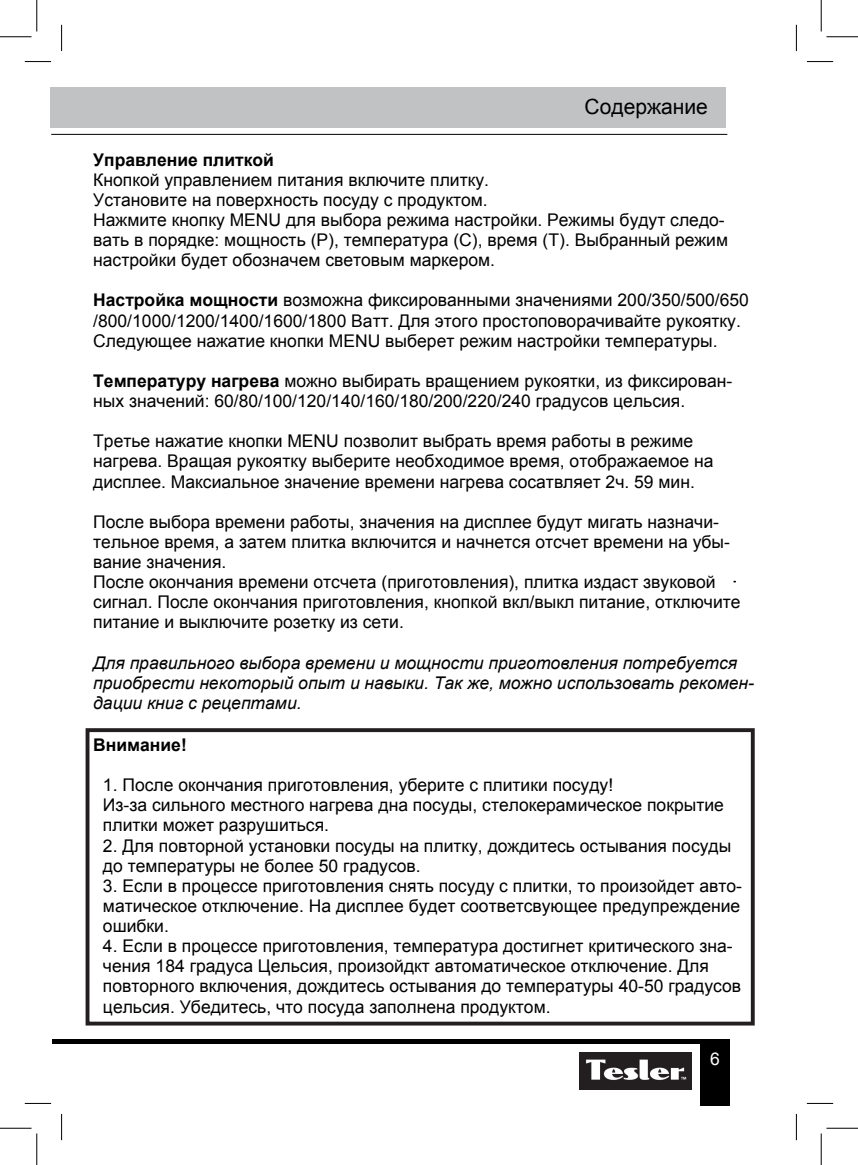
<style>
.page{position:relative;width:858px;height:1165px;background:#fff}
.page>*{position:absolute;margin:0;border:0;box-sizing:border-box;transform-origin:0 0}
.t1{font:21px "Arial";color:#000}
.t2{font:17.5px/20.1px "Arial";color:#000}
.t3{font:italic 17.5px/20.1px "Arial";color:#000}
.t4{font:700 17.5px "Arial";color:#000}
.t5{font:17.5px "Arial";color:#fff}
.s1{font-weight:700}
</style>
<div class="page">
<svg style="left:25px;top:61px;width:26px;height:1px"></svg>
<svg style="left:806px;top:61px;width:26px;height:1px"></svg>
<svg style="left:25px;top:1103px;width:26px;height:1px"></svg>
<svg style="left:806px;top:1103px;width:26px;height:1px"></svg>
<svg style="left:61px;top:25px;width:1px;height:26px"></svg>
<svg style="left:61px;top:1114px;width:1px;height:26px"></svg>
<svg style="left:795px;top:25px;width:1px;height:26px"></svg>
<svg style="left:795px;top:1114px;width:1px;height:26px"></svg>
<hr style="left:0;top:36px;width:32px;height:1px;background:#000">
<hr style="left:826px;top:36px;width:31px;height:1px;background:#000">
<hr style="left:0;top:1128px;width:32px;height:1px;background:#000">
<hr style="left:826px;top:1128px;width:31px;height:1px;background:#000">
<hr style="left:36px;top:0;width:1px;height:32px;background:#000">
<hr style="left:36px;top:1133px;width:1px;height:32px;background:#000">
<hr style="left:820px;top:0;width:1px;height:32px;background:#000">
<hr style="left:820px;top:1133px;width:1px;height:32px;background:#000">
<div style="left:51px;top:88px;width:675px;height:40px;background:#c1c2c4"></div>
<hr style="left:51px;top:134px;width:676px;height:1px;background:#000">
<div style="left:52px;top:1039px;width:675px;height:5px;background:#000"></div>
<div style="left:699px;top:1039px;width:30px;height:67px;background:#000"></div>
<img style="left:579px;top:1052px;width:112px;height:37px">
<div style="left:86px;top:728px;width:668px;height:297px;border:4px solid #231f20"></div>
<p class="t1" style="left:584px;top:99px;width:125px">Содержаниe</p>
<p class="t4" style="left:93px;top:153px;width:182px">Управление плиткой</p>
<p class="t2" style="left:93px;top:171px;width:636px">Кнопкой управлением питания включите плитку.<br>Установите на поверхность посуду с продуктом.<br>Нажмите кнопку MENU для выбора режима настройки. Режимы будут следо&shy;вать в порядке: мощность (P), температура (С), время (Т). Выбранный режим настройки будет обозначем световым маркером.</p>
<p class="t2" style="left:93px;top:292px;width:657px"><span class="s1">Настройка мощности</span> возможна фиксированными значениями 200/350/500/650 /800/1000/1200/1400/1600/1800 Ватт. Для этого простоповорачивайте рукоятку.<br>Следующее нажатие кнопки MENU выберет режим настройки температуры.</p>
<p class="t2" style="left:93px;top:372px;width:640px"><span class="s1">Температуру нагрева</span> можно выбирать вращением рукоятки, из фиксирован&shy;ных значений: 60/80/100/120/140/160/180/200/220/240 градусов цельсия.</p>
<p class="t2" style="left:93px;top:433px;width:621px">Третье нажатие кнопки MENU позволит выбрать время работы в режиме нагрева. Вращая рукоятку выберите необходимое время, отображаемое на дисплее. Максиальное значение времени нагрева сосатвляет 2ч. 59 мин.</p>
<p class="t2" style="left:93px;top:513px;width:648px">После выбора времени работы, значения на дисплее будут мигать назначи&shy;тельное время, а затем плитка включится и начнется отсчет времени на убы&shy;вание значения.<br>После окончания времени отсчета (приготовления), плитка издаст звуковой сигнал. После окончания приготовления, кнопкой вкл/выкл питание, отключите питание и выключите розетку из сети.</p>
<p class="t3" style="left:93px;top:654px;width:662px">Для правильного выбора времени и мощности приготовления потребуется приобрести некоторый опыт и навыки. Так же, можно использовать рекомен&shy;дации книг с рецептами.</p>
<p class="t4" style="left:93px;top:738px;width:95px">Внимание!</p>
<p class="t2" style="left:103px;top:776px;width:622px">1. После окончания приготовления, уберите с плитики посуду!<br>Из-за сильного местного нагрева дна посуды, стелокерамическое покрытие плитки может разрушиться.</p>
<p class="t2" style="left:103px;top:837px;width:629px">2. Для повторной установки посуды на плитку, дождитесь остывания посуды до температуры не более 50 градусов.</p>
<p class="t2" style="left:103px;top:877px;width:640px;text-align:justify">3. Если в процессе приготовления снять посуду с плитки, то произойдет авто&shy;матическое отключение. На дисплее будет соответсвующее предупреждение ошибки.</p>
<p class="t2" style="left:103px;top:937px;width:639px">4. Если в процессе приготовления, температура достигнет критического зна&shy;чения 184 градуса Цельсия, произойдкт автоматическое отключение. Для повторного включения, дождитесь остывания до температуры 40-50 градусов цельсия. Убедитесь, что посуда заполнена продуктом.</p>
<p class="t5" style="left:709px;top:1052px;width:11px">6</p>
</div>
